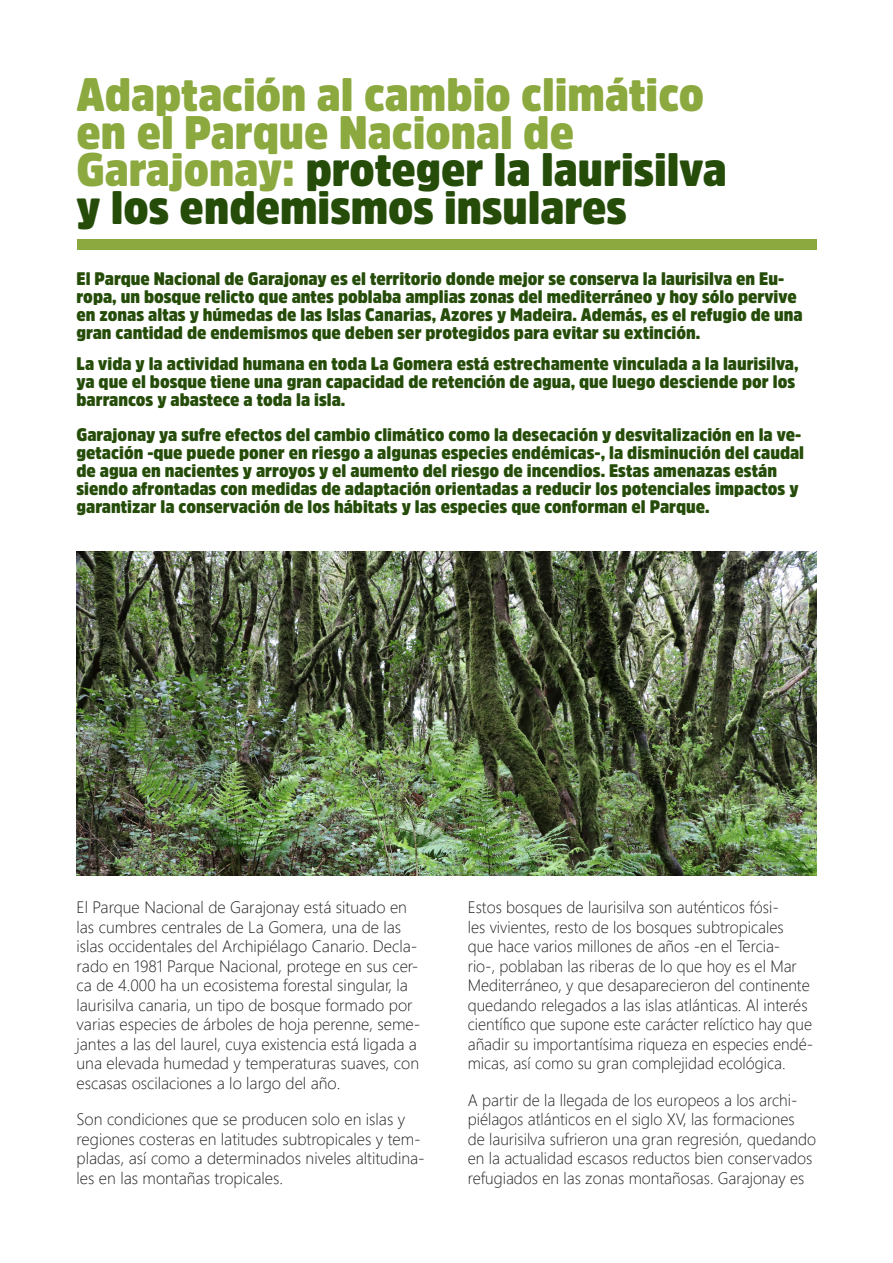
<style>
.page{position:relative;width:893px;height:1263px;background:#fff}
.page>*{position:absolute;margin:0;border:0;box-sizing:border-box;transform-origin:0 0}
.t1{font:900 46.5px/37.5px "Amsi Pro Narw";color:#8ba93e}
.t2{font:900 18px/18px "Amsi Pro Narw";color:#254c09}
.t3{font:300 16.5px/19.5px "Segoe UI";color:#231f20}
.s1{color:#254c09}
</style>
<div class="page">
<img style="left:77px;top:551px;width:739px;height:324px">
<div style="left:77px;top:239px;width:739px;height:11px;background:#8ba93e"></div>
<h1 class="t1" style="left:77px;top:75px;width:652px">Adaptación al cambio climático en el Parque Nacional de<br>Garajonay: <span class="s1">proteger la laurisilva y los endemismos insulares</span></h1>
<p class="t2" style="left:77px;top:269px;width:728px">El Parque Nacional de Garajonay es el territorio donde mejor se conserva la laurisilva en Eu&shy;ropa, un bosque relicto que antes poblaba amplias zonas del mediterráneo y hoy sólo pervive en zonas altas y húmedas de las Islas Canarias, Azores y Madeira. Además, es el refugio de una gran cantidad de endemismos que deben ser protegidos para evitar su extinción.</p>
<p class="t2" style="left:77px;top:354px;width:724px">La vida y la actividad humana en toda La Gomera está estrechamente vinculada a la laurisilva, ya que el bosque tiene una gran capacidad de retención de agua, que luego desciende por los barrancos y abastece a toda la isla.</p>
<p class="t2" style="left:77px;top:425px;width:729px">Garajonay ya sufre efectos del cambio climático como la desecación y desvitalización en la ve&shy;getación -que puede poner en riesgo a algunas especies endémicas-, la disminución del caudal de agua en nacientes y arroyos y el aumento del riesgo de incendios. Estas amenazas están siendo afrontadas con medidas de adaptación orientadas a reducir los potenciales impactos y garantizar la conservación de los hábitats y las especies que conforman el Parque.</p>
<p class="t3" style="left:77px;top:896px;width:345px">El Parque Nacional de Garajonay está situado en las cumbres centrales de La Gomera, una de las islas occidentales del Archipiélago Canario. Decla&shy;rado en 1981 Parque Nacional, protege en sus cer&shy;ca de 4.000 ha un ecosistema forestal singular, la laurisilva canaria, un tipo de bosque formado por varias especies de árboles de hoja perenne, seme&shy;jantes a las del laurel, cuya existencia está ligada a una elevada humedad y temperaturas suaves, con escasas oscilaciones a lo largo del año.</p>
<p class="t3" style="left:77px;top:1108px;width:350px">Son condiciones que se producen solo en islas y regiones costeras en latitudes subtropicales y tem&shy;pladas, así como a determinados niveles altitudina&shy;les en las montañas tropicales.</p>
<p class="t3" style="left:468px;top:896px;width:347px">Estos bosques de laurisilva son auténticos fósi-<br>les vivientes, resto de los bosques subtropicales que hace varios millones de años -en el Tercia-<br>rio-, poblaban las riberas de lo que hoy es el Mar Mediterráneo, y que desaparecieron del continente quedando relegados a las islas atlánticas. Al interés científico que supone este carácter relíctico hay que añadir su importantísima riqueza en especies endé&shy;micas, así como su gran complejidad ecológica.</p>
<p class="t3" style="left:468px;top:1088px;width:350px">A partir de la llegada de los europeos a los archi&shy;piélagos atlánticos en el siglo XV, las formaciones<br>de laurisilva sufrieron una gran regresión, quedando en la actualidad escasos reductos bien conservados refugiados en las zonas montañosas. Garajonay es</p>
</div>
